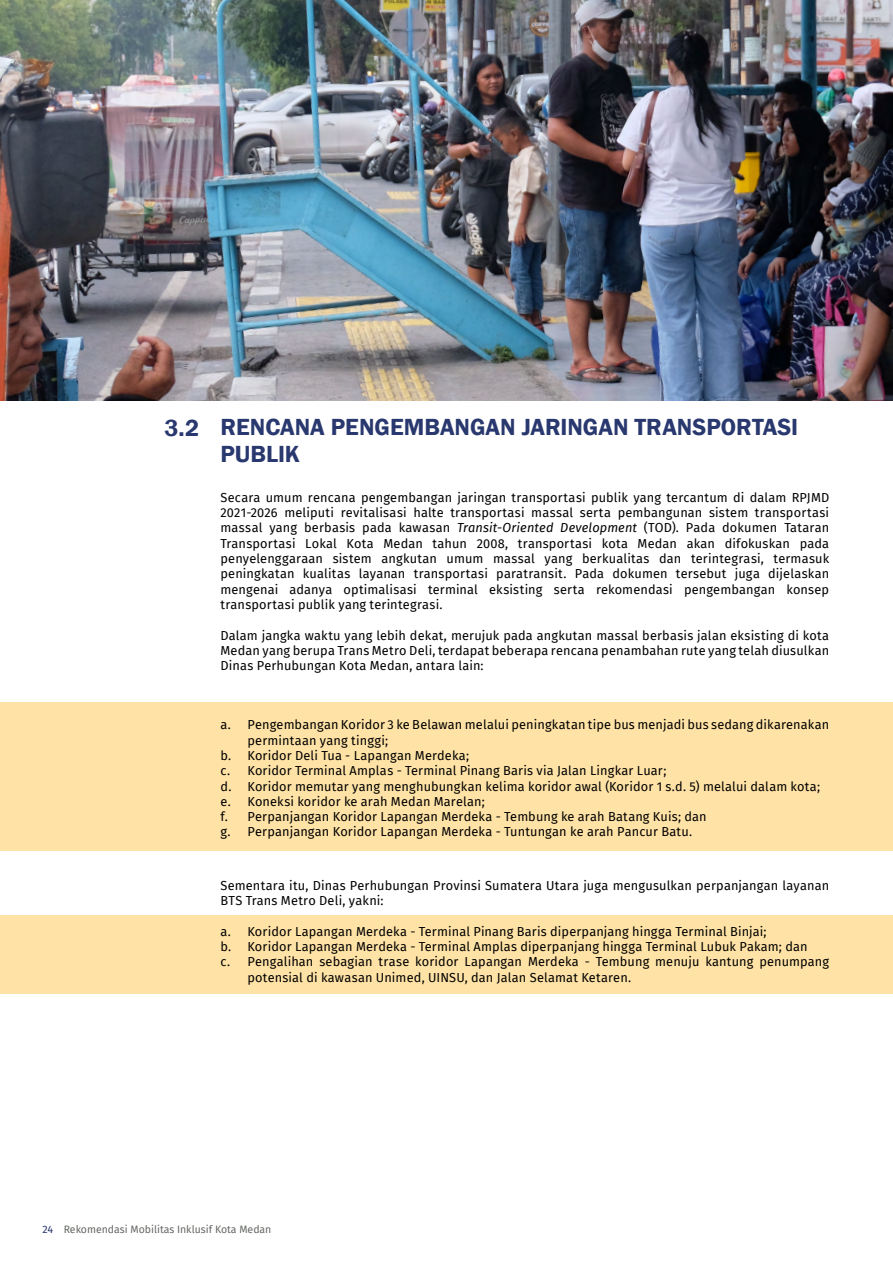
<style>
.page{position:relative;width:893px;height:1263px;background:#fff}
.page>*{position:absolute;margin:0;border:0;box-sizing:border-box;transform-origin:0 0}
.t1{font:600 24px/27px "Franklin Gothic";color:#29386e}
.t2{font:12.75px/15.3px "Fira Sans";letter-spacing:.01em;color:#000;text-align:justify}
.t3{font:10.5px "Fira Sans";color:#656964}
.s1{font-style:italic}
.s2{color:#29386e}
</style>
<div class="page">
<div style="left:0;top:702px;width:893px;height:149px;background:#ffe3a6"></div>
<div style="left:0;top:915px;width:893px;height:78px;background:#ffe3a6"></div>
<img style="left:0;top:0;width:893px;height:401px">
<h1 class="t1" style="left:220px;top:414px;width:579px;text-indent:-56px">3.2 RENCANA PENGEMBANGAN JARINGAN TRANSPORTASI<br>PUBLIK</h1>
<p class="t2" style="left:220px;top:489px;width:610px">Secara umum rencana pengembangan jaringan transportasi publik yang tercantum di dalam RPJMD 2021-2026 meliputi revitalisasi halte transportasi massal serta pembangunan sistem transportasi massal yang berbasis pada kawasan <span class="s1">Transit-Oriented Development</span> (TOD). Pada dokumen Tataran Transportasi Lokal Kota Medan tahun 2008, transportasi kota Medan akan difokuskan pada penyelenggaraan sistem angkutan umum massal yang berkualitas dan terintegrasi, termasuk peningkatan kualitas layanan transportasi paratransit. Pada dokumen tersebut juga dijelaskan mengenai adanya optimalisasi terminal eksisting serta rekomendasi pengembangan konsep transportasi publik yang terintegrasi.</p>
<p class="t2" style="left:220px;top:627px;width:610px">Dalam jangka waktu yang lebih dekat, merujuk pada angkutan massal berbasis jalan eksisting di kota Medan yang berupa Trans Metro Deli, terdapat beberapa rencana penambahan rute yang telah diusulkan Dinas Perhubungan Kota Medan, antara lain:</p>
<p class="t2" style="left:220px;top:717px;width:610px">a. Pengembangan Koridor 3 ke Belawan melalui peningkatan tipe bus menjadi bus sedang dikarenakan</p>
<p class="t2" style="left:247px;top:732px;width:142px">permintaan yang tinggi;</p>
<p class="t2" style="left:220px;top:747px;width:250px">b. Koridor Deli Tua - Lapangan Merdeka;</p>
<p class="t2" style="left:220px;top:763px;width:447px">c. Koridor Terminal Amplas - Terminal Pinang Baris via Jalan Lingkar Luar;</p>
<p class="t2" style="left:220px;top:778px;width:601px">d. Koridor memutar yang menghubungkan kelima koridor awal (Koridor 1 s.d. 5) melalui dalam kota;</p>
<p class="t2" style="left:220px;top:793px;width:266px">e. Koneksi koridor ke arah Medan Marelan;</p>
<p class="t2" style="left:220px;top:809px;width:488px">f. Perpanjangan Koridor Lapangan Merdeka - Tembung ke arah Batang Kuis; dan</p>
<p class="t2" style="left:220px;top:824px;width:473px">g. Perpanjangan Koridor Lapangan Merdeka - Tuntungan ke arah Pancur Batu.</p>
<p class="t2" style="left:220px;top:877px;width:610px">Sementara itu, Dinas Perhubungan Provinsi Sumatera Utara juga mengusulkan perpanjangan layanan<br>BTS Trans Metro Deli, yakni:</p>
<p class="t2" style="left:220px;top:923px;width:548px">a. Koridor Lapangan Merdeka - Terminal Pinang Baris diperpanjang hingga Terminal Binjai;</p>
<p class="t2" style="left:220px;top:938px;width:589px">b. Koridor Lapangan Merdeka - Terminal Amplas diperpanjang hingga Terminal Lubuk Pakam; dan</p>
<p class="t2" style="left:220px;top:954px;width:610px">c. Pengalihan sebagian trase koridor Lapangan Merdeka - Tembung menuju kantung penumpang</p>
<p class="t2" style="left:247px;top:969px;width:385px">potensial di kawasan Unimed, UINSU, dan Jalan Selamat Ketaren.</p>
<p class="t3" style="left:43px;top:1221px;width:230px"><span class="s2">24</span> Rekomendasi Mobilitas Inklusif Kota Medan</p>
</div>
